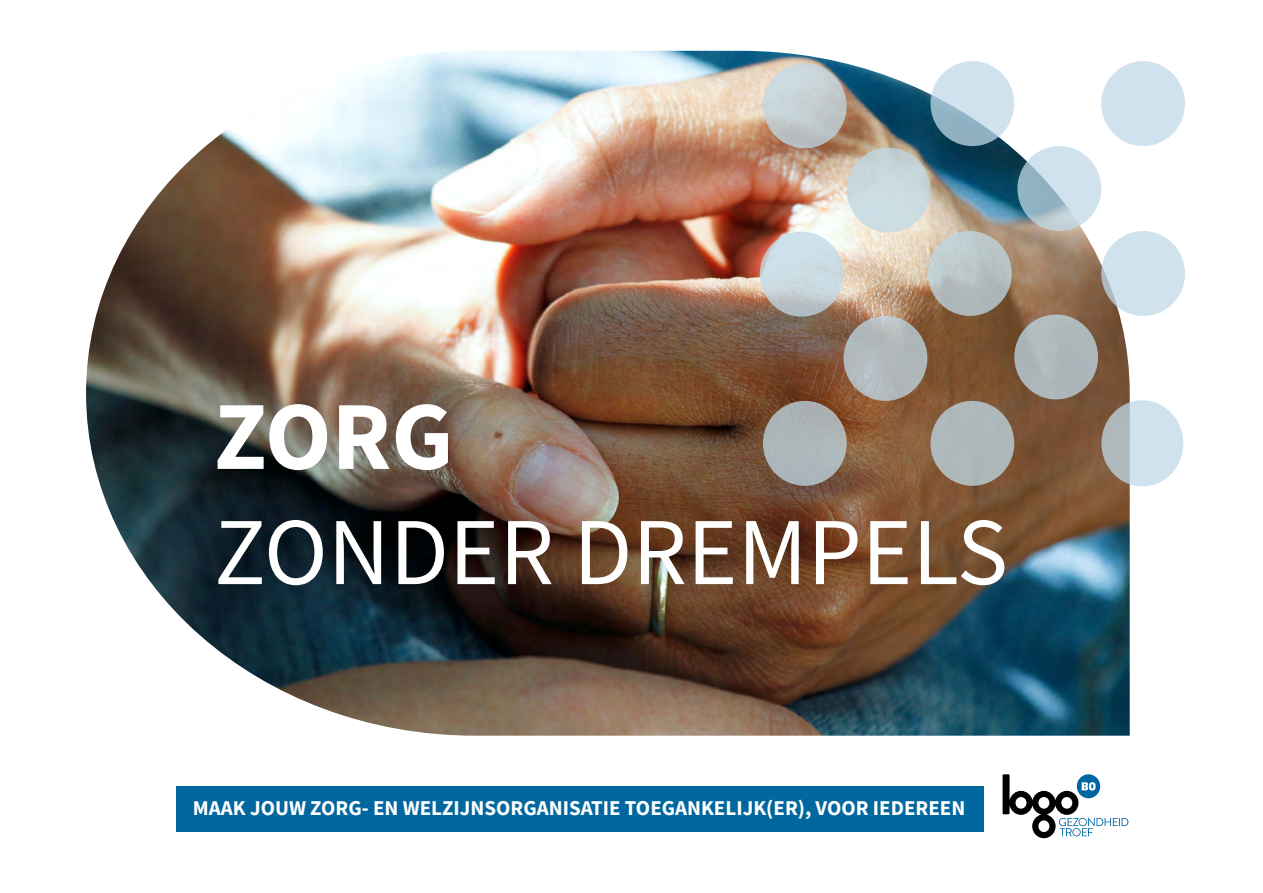
<style>
.page{position:relative;width:1263px;height:893px;background:#fff}
.page>*{position:absolute;margin:0;border:0;box-sizing:border-box;transform-origin:0 0}
.t1{font:700 97.5px "Source Sans Pro";color:#fff}
.t2{font:96px "Source Sans Pro";color:#fff}
.t3{font:700 21px "Source Sans Pro";color:#fff}
</style>
<div class="page">
<img style="left:86px;top:51px;width:1044px;height:685px">
<div style="left:176px;top:786px;width:808px;height:45px;background:#00679f"></div>
<svg style="left:1002px;top:774px;width:126px;height:64px"></svg>
<img style="left:760px;top:56px;width:425px;height:435px">
<div style="left:62px;top:9px;width:65px;height:47px;background:#fff"></div>
<h1 class="t1" style="left:214px;top:370px;width:241px">ZORG</h1>
<h2 class="t2" style="left:214px;top:491px;width:795px">ZONDER DREMPELS</h2>
<p class="t3" style="left:193px;top:794px;width:774px">MAAK JOUW ZORG- EN WELZIJNSORGANISATIE TOEGANKELIJK(ER), VOOR IEDEREEN</p>
</div>
